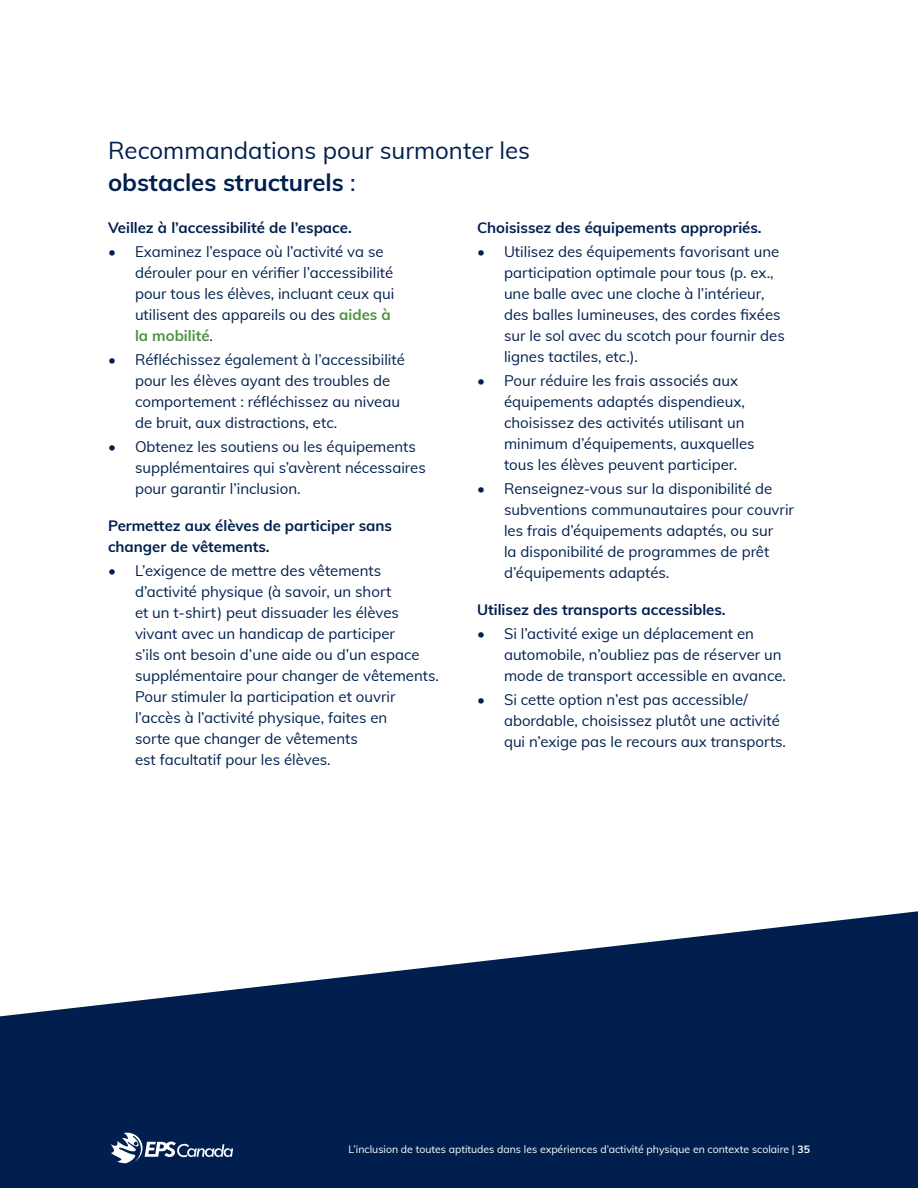
<style>
.page{position:relative;width:918px;height:1188px;background:#fff}
.page>*{position:absolute;margin:0;border:0;box-sizing:border-box;transform-origin:0 0}
.H2_-_span{font:24px/31.5px "Muli";color:#001f4e}
.t1{font:15px/21px "Muli";color:#001f4e}
.body_copy_-_6_pt_space_after{font:700 15px/21px "Muli";color:#001f4e}
.t2{font:10.5px "Muli";color:#fff}
.s1{font-weight:700}
.s2{font-weight:700;color:#4d9242}
</style>
<div class="page">
<svg style="left:0;top:911px;width:918px;height:277px;fill:#001f4e"></svg>
<svg style="left:111px;top:1133px;width:122px;height:30px"></svg>
<p class="H2_-_span" style="left:108px;top:134px;width:424px">Recommandations pour surmonter les <span class="s1">obstacles structurels</span> :</p>
<p class="body_copy_-_6_pt_space_after" style="left:108px;top:216px;width:245px">Veillez à l’accessibilité de l’espace.</p>
<p class="t1" style="left:135px;top:240px;width:261px;text-indent:-27px">• Examinez l’espace où l’activité va se dérouler pour en vérifier l’accessibilité pour tous les élèves, incluant ceux qui utilisent des appareils ou des <span class="s2">aides à la mobilité</span>.</p>
<p class="t1" style="left:135px;top:348px;width:271px;text-indent:-27px">• Réfléchissez également à l’accessibilité pour les élèves ayant des troubles de comportement : réfléchissez au niveau de bruit, aux distractions, etc.</p>
<p class="t1" style="left:135px;top:435px;width:292px;text-indent:-27px">• Obtenez les soutiens ou les équipements supplémentaires qui s’avèrent nécessaires pour garantir l’inclusion.</p>
<p class="body_copy_-_6_pt_space_after" style="left:108px;top:514px;width:286px">Permettez aux élèves de participer sans changer de vêtements.</p>
<p class="t1" style="left:135px;top:560px;width:305px;text-indent:-27px">• L’exigence de mettre des vêtements d’activité physique (à savoir, un short<br>et un t-shirt) peut dissuader les élèves vivant avec un handicap de participer<br>s’ils ont besoin d’une aide ou d’un espace supplémentaire pour changer de vêtements.<br>Pour stimuler la participation et ouvrir l’accès à l’activité physique, faites en<br>sorte que changer de vêtements<br>est facultatif pour les élèves.</p>
<p class="body_copy_-_6_pt_space_after" style="left:477px;top:216px;width:286px">Choisissez des équipements appropriés.</p>
<p class="t1" style="left:504px;top:240px;width:282px;text-indent:-27px">• Utilisez des équipements favorisant une participation optimale pour tous (p. ex., une balle avec une cloche à l’intérieur, des balles lumineuses, des cordes fixées sur le sol avec du scotch pour fournir des lignes tactiles, etc.).</p>
<p class="t1" style="left:504px;top:369px;width:252px;text-indent:-27px">• Pour réduire les frais associés aux équipements adaptés dispendieux, choisissez des activités utilisant un minimum d’équipements, auxquelles tous les élèves peuvent participer.</p>
<p class="t1" style="left:504px;top:477px;width:292px;text-indent:-27px">• Renseignez-vous sur la disponibilité de subventions communautaires pour couvrir les frais d’équipements adaptés, ou sur<br>la disponibilité de programmes de prêt d’équipements adaptés.</p>
<p class="body_copy_-_6_pt_space_after" style="left:477px;top:598px;width:250px">Utilisez des transports accessibles.</p>
<p class="t1" style="left:504px;top:623px;width:284px;text-indent:-27px">• Si l’activité exige un déplacement en automobile, n’oubliez pas de réserver un mode de transport accessible en avance.</p>
<p class="t1" style="left:504px;top:689px;width:284px;text-indent:-27px">• Si cette option n’est pas accessible/ abordable, choisissez plutôt une activité qui n’exige pas le recours aux transports.</p>
<p class="t2" style="left:348px;top:1142px;width:463px">L’inclusion de toutes aptitudes dans les expériences d’activité physique en contexte scolaire | <span class="s1">35</span></p>
</div>
